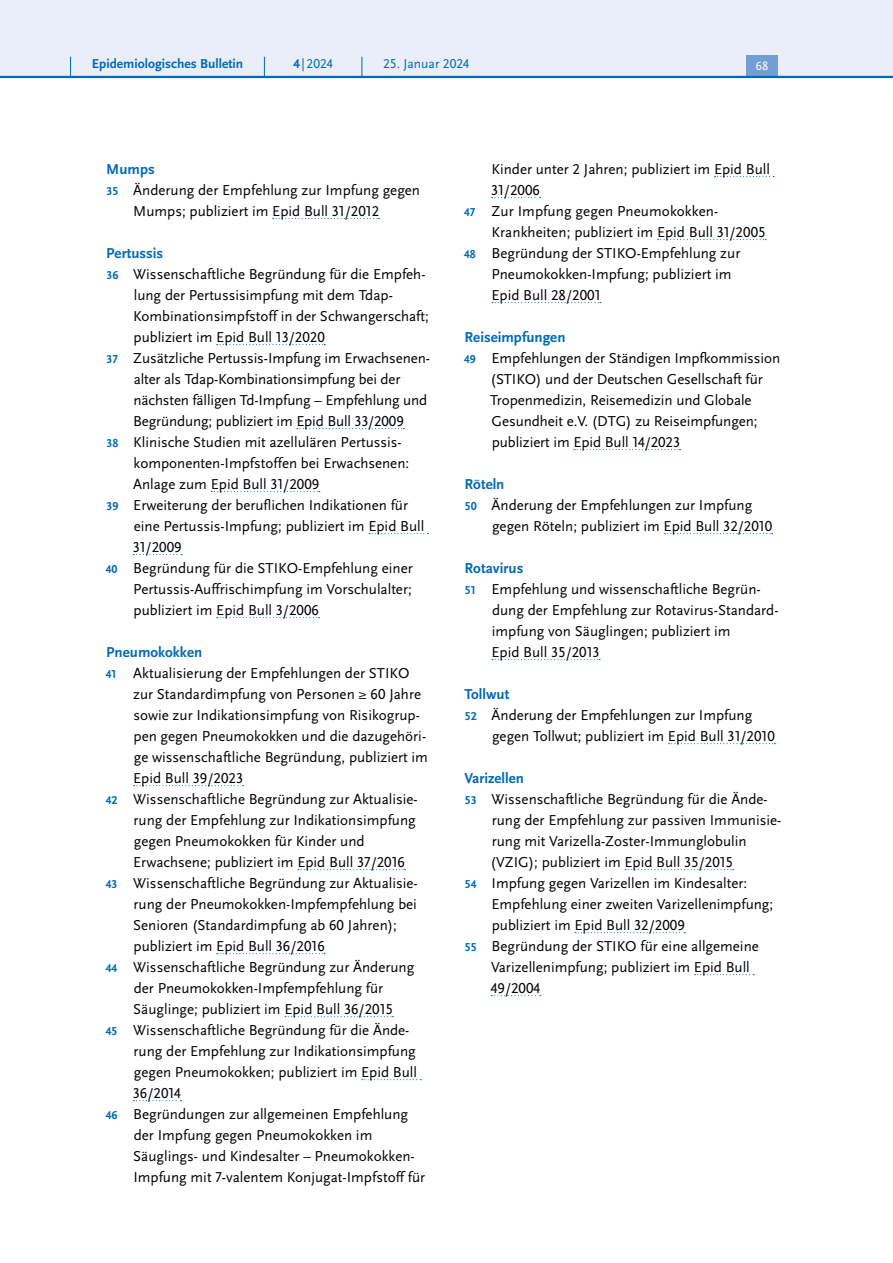
<style>
.page{position:relative;width:893px;height:1263px;background:#fff}
.page>*{position:absolute;margin:0;border:0;box-sizing:border-box;transform-origin:0 0}
.t1{font:15px/21px "Scala Sans Pro";color:#000}
.t2{font:700 15px "Scala Sans Pro";color:#006ab4}
.t3{font:700 13.5px "Scala Sans Pro";color:#006ab4}
.t4{font:13.5px "Scala Sans Pro";color:#006ab4}
.t5{font:12.45px "Scala Sans Pro";color:#fff}
.s1{font-weight:700}
.s2{font-weight:700;font-size:12px;color:#006ab4}
</style>
<div class="page">
<svg style="left:273px;top:218px;width:107px;height:1px"></svg>
<svg style="left:217px;top:344px;width:108px;height:1px"></svg>
<svg style="left:297px;top:428px;width:107px;height:1px"></svg>
<svg style="left:211px;top:491px;width:109px;height:1px"></svg>
<svg style="left:369px;top:533px;width:60px;height:1px"></svg>
<svg style="left:133px;top:554px;width:49px;height:1px"></svg>
<svg style="left:217px;top:617px;width:103px;height:1px"></svg>
<svg style="left:134px;top:785px;width:110px;height:1px"></svg>
<svg style="left:298px;top:869px;width:108px;height:1px"></svg>
<svg style="left:217px;top:953px;width:108px;height:1px"></svg>
<svg style="left:285px;top:1016px;width:108px;height:1px"></svg>
<svg style="left:362px;top:1079px;width:59px;height:1px"></svg>
<svg style="left:133px;top:1100px;width:48px;height:1px"></svg>
<svg style="left:714px;top:176px;width:60px;height:1px"></svg>
<svg style="left:492px;top:197px;width:48px;height:1px"></svg>
<svg style="left:658px;top:239px;width:108px;height:1px"></svg>
<svg style="left:492px;top:302px;width:109px;height:1px"></svg>
<svg style="left:574px;top:449px;width:107px;height:1px"></svg>
<svg style="left:664px;top:533px;width:109px;height:1px"></svg>
<svg style="left:492px;top:659px;width:108px;height:1px"></svg>
<svg style="left:668px;top:743px;width:107px;height:1px"></svg>
<svg style="left:625px;top:869px;width:109px;height:1px"></svg>
<svg style="left:575px;top:932px;width:110px;height:1px"></svg>
<svg style="left:694px;top:974px;width:60px;height:1px"></svg>
<svg style="left:491px;top:995px;width:50px;height:1px"></svg>
<div style="left:0;top:0;width:893px;height:77px;background:#eaeef9"></div>
<div style="left:746px;top:55px;width:32px;height:21px;background:#719ed4"></div>
<hr style="left:0;top:76px;width:893px;height:2px;background:#006ab4">
<svg style="left:70px;top:57px;width:1px;height:19px"></svg>
<svg style="left:264px;top:57px;width:1px;height:19px"></svg>
<svg style="left:362px;top:57px;width:1px;height:19px"></svg>
<p class="t3" style="left:92px;top:55px;width:153px">Epidemiologisches Bulletin</p>
<p class="t4" style="left:293px;top:55px;width:41px"><span class="s1">4</span> |2024</p>
<p class="t4" style="left:383px;top:55px;width:88px">25. Januar 2024</p>
<p class="t5" style="left:756px;top:59px;width:14px">68</p>
<h4 class="t2" style="left:106px;top:160px;width:50px">Mumps</h4>
<p class="t1" style="left:133px;top:179px;width:288px;text-indent:-27px"><span class="s2">35</span> Änderung der Empfehlung zur Impfung gegen<br>Mumps; publiziert im Epid Bull 31/2012</p>
<h4 class="t2" style="left:106px;top:244px;width:59px">Pertussis</h4>
<p class="t1" style="left:133px;top:263px;width:297px;text-indent:-27px"><span class="s2">36</span> Wissenschaftliche Begründung für die Empfeh&shy;lung der Pertussisimpfung mit dem Tdap-Kombinationsimpfstoff in der Schwangerschaft; publiziert im Epid Bull 13/2020</p>
<p class="t1" style="left:133px;top:347px;width:298px;text-indent:-27px"><span class="s2">37</span> Zusätzliche Pertussis-Impfung im Erwachsenen&shy;alter als Tdap-Kombinationsimpfung bei der nächsten fälligen Td-Impfung – Empfehlung und Begründung; publiziert im Epid Bull 33/2009</p>
<p class="t1" style="left:133px;top:431px;width:278px;text-indent:-27px"><span class="s2">38</span> Klinische Studien mit azellulären Pertussis&shy;komponenten-Impfstoffen bei Erwachsenen:<br>Anlage zum Epid Bull 31/2009</p>
<p class="t1" style="left:133px;top:494px;width:293px;text-indent:-26px"><span class="s2">39</span> Erweiterung der beruflichen Indikationen für eine Pertussis-Impfung; publiziert im Epid Bull<br>31/2009</p>
<p class="t1" style="left:133px;top:557px;width:281px;text-align:justify;text-indent:-27px"><span class="s2">40</span> Begründung für die STIKO-Empfehlung einer Pertussis-Auffrischimpfung im Vorschulalter; publiziert im Epid Bull 3/2006</p>
<h4 class="t2" style="left:106px;top:643px;width:97px">Pneumokokken</h4>
<p class="t1" style="left:133px;top:662px;width:296px;text-indent:-27px"><span class="s2">41</span> Aktualisierung der Empfehlungen der STIKO zur Standardimpfung von Personen ≥ 60 Jahre sowie zur Indikationsimpfung von Risikogrup&shy;pen gegen Pneumokokken und die dazugehöri&shy;ge wissenschaftliche Begründung, publiziert im Epid Bull 39/2023</p>
<p class="t1" style="left:133px;top:788px;width:286px;text-indent:-27px"><span class="s2">42</span> Wissenschaftliche Begründung zur Aktualisie&shy;rung der Empfehlung zur Indikationsimpfung gegen Pneumokokken für Kinder und Erwachsene; publiziert im Epid Bull 37/2016</p>
<p class="t1" style="left:133px;top:872px;width:286px;text-indent:-27px"><span class="s2">43</span> Wissenschaftliche Begründung zur Aktualisie&shy;rung der Pneumokokken-Impfempfehlung bei Senioren (Standardimpfung ab 60 Jahren); publiziert im Epid Bull 36/2016</p>
<p class="t1" style="left:106px;top:956px;width:310px;text-align:center"><span class="s2">44</span> Wissenschaftliche Begründung zur Änderung der Pneumokokken-Impfempfehlung für<br>Säuglinge; publiziert im Epid Bull 36/2015</p>
<p class="t1" style="left:133px;top:1019px;width:286px;text-indent:-27px"><span class="s2">45</span> Wissenschaftliche Begründung für die Ände&shy;rung der Empfehlung zur Indikationsimpfung gegen Pneumokokken; publiziert im Epid Bull 36/2014</p>
<p class="t1" style="left:133px;top:1103px;width:294px;text-indent:-27px"><span class="s2">46</span> Begründungen zur allgemeinen Empfehlung der Impfung gegen Pneumokokken im Säuglings- und Kindesalter – Pneumokokken-Impfung mit 7-valentem Konjugat-Impfstoff für</p>
<p class="t1" style="left:491px;top:158px;width:280px">Kinder unter 2 Jahren; publiziert im Epid Bull<br>31/2006</p>
<p class="t1" style="left:491px;top:200px;width:276px;text-indent:-27px"><span class="s2">47</span> Zur Impfung gegen Pneumokokken-<br>Krankheiten; publiziert im Epid Bull 31/2005</p>
<p class="t1" style="left:491px;top:242px;width:250px;text-indent:-27px"><span class="s2">48</span> Begründung der STIKO-Empfehlung zur<br>Pneumokokken-Impfung; publiziert im<br>Epid Bull 28/2001</p>
<h4 class="t2" style="left:465px;top:328px;width:102px">Reiseimpfungen</h4>
<p class="t1" style="left:490px;top:347px;width:291px;text-indent:-26px"><span class="s2">49</span> Empfehlungen der Ständigen Impfkommission (STIKO) und der Deutschen Gesellschaft für Tropenmedizin, Reisemedizin und Globale Gesundheit e.V. (DTG) zu Reiseimpfungen; publiziert im Epid Bull 14/2023</p>
<h4 class="t2" style="left:465px;top:475px;width:41px">Röteln</h4>
<p class="t1" style="left:492px;top:494px;width:282px;text-indent:-27px"><span class="s2">50</span> Änderung der Empfehlungen zur Impfung gegen Röteln; publiziert im Epid Bull 32/2010</p>
<h4 class="t2" style="left:465px;top:559px;width:60px">Rotavirus</h4>
<p class="t1" style="left:491px;top:578px;width:287px;text-indent:-27px"><span class="s2">51</span> Empfehlung und wissenschaftliche Begrün&shy;dung der Empfehlung zur Rotavirus-Standard&shy;impfung von Säuglingen; publiziert im<br>Epid Bull 35/2013</p>
<h4 class="t2" style="left:465px;top:685px;width:46px">Tollwut</h4>
<p class="t1" style="left:492px;top:704px;width:284px;text-indent:-27px"><span class="s2">52</span> Änderung der Empfehlungen zur Impfung gegen Tollwut; publiziert im Epid Bull 31/2010</p>
<h4 class="t2" style="left:465px;top:769px;width:61px">Varizellen</h4>
<p class="t1" style="left:491px;top:788px;width:292px;text-indent:-26px"><span class="s2">53</span> Wissenschaftliche Begründung für die Ände&shy;rung der Empfehlung zur passiven Immunisie&shy;rung mit Varizella-Zoster-Immunglobulin (VZIG); publiziert im Epid Bull 35/2015</p>
<p class="t1" style="left:491px;top:872px;width:283px;text-indent:-27px"><span class="s2">54</span> Impfung gegen Varizellen im Kindesalter:<br>Empfehlung einer zweiten Varizellenimpfung; publiziert im Epid Bull 32/2009</p>
<p class="t1" style="left:491px;top:935px;width:270px;text-indent:-26px"><span class="s2">55</span> Begründung der STIKO für eine allgemeine<br>Varizellenimpfung; publiziert im Epid Bull<br>49/2004</p>
</div>
